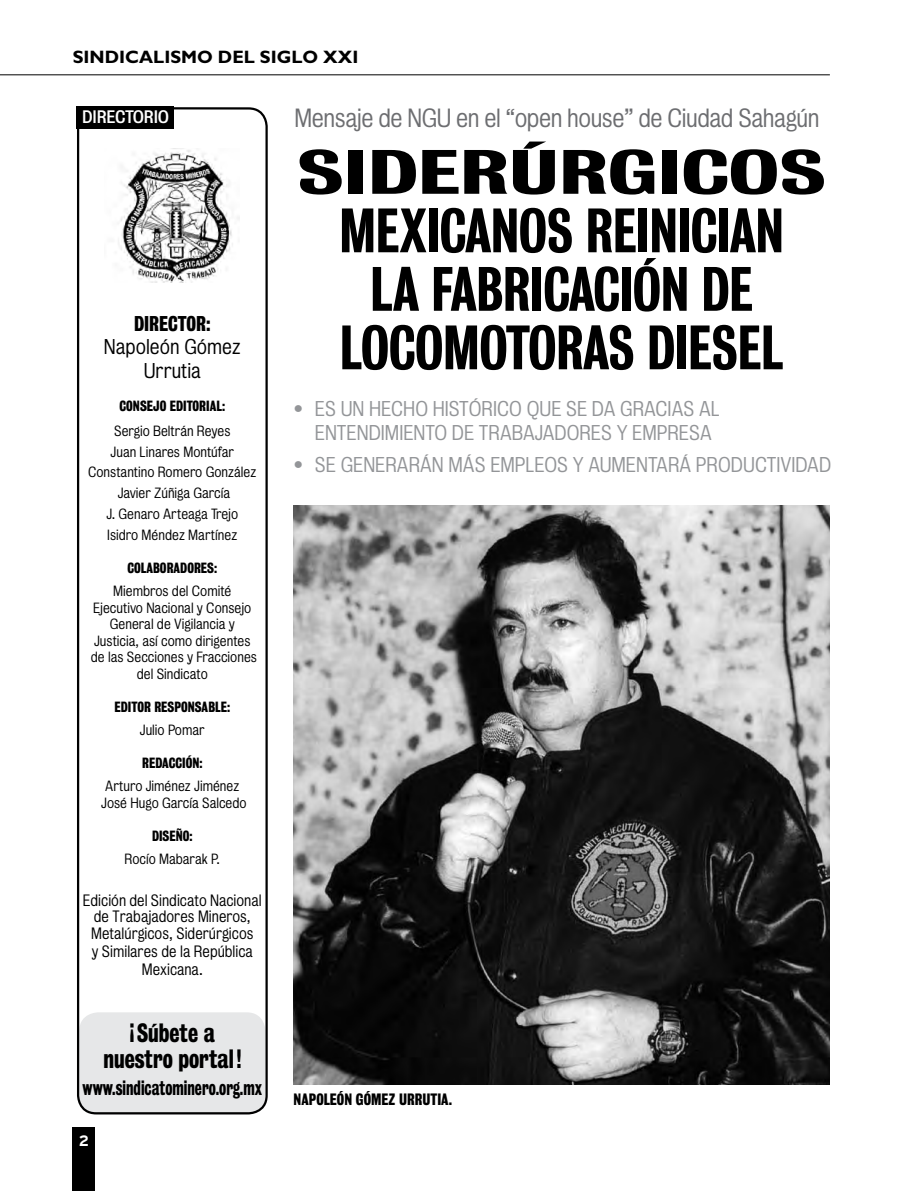
<style>
.page{position:relative;width:915px;height:1191px;background:#fff}
.page>*{position:absolute;margin:0;border:0;box-sizing:border-box;transform-origin:0 0}
.t1{font:57px/58.5px "Bureau Grotesque Three Five";letter-spacing:-.01em;color:#000;text-align:center;scale:1.8 1}
.t2{font:24.15px/25.2px "Bureau Grotesque Three Seven";color:#000;text-align:center;scale:.9 1}
.t3{font:24px "Bureau Grotesque Five One";letter-spacing:-.02em;color:#6d6e71}
.t4{font:19.5px "Bureau Grotesque Five One";letter-spacing:.05em;color:#939598}
.t5{font:19.5px/23.4px "Bureau Grotesque Five One";color:#000;text-align:center}
.t6{font:19.5px "Bureau Grotesque Three Seven";color:#000}
.t7{font:18.9px "Bureau Grotesque Three Seven";color:#000;scale:.81 1}
.t8{font:700 18px "Gill Sans Std";color:#000}
.t9{font:16.5px "Bureau Grotesque Five Three";letter-spacing:-.04em;color:#fff}
.t10{font:15px/16.5px "Bureau Grotesque Five One Frac";color:#000;text-align:center}
.t11{font:15px "Bureau Grotesque Three Seven";color:#000}
.t12{font:700 15px "Interstate";color:#fff}
.t13{font:13.5px/16.5px "Bureau Grotesque Five One";color:#000;text-align:center}
.t14{font:13.5px "Bureau Grotesque Three Seven";color:#000}
</style>
<div class="page">
<div style="left:72px;top:1127px;width:23px;height:64px;background:#000"></div>
<hr style="left:0;top:74px;width:829px;height:1px;background:#000">
<hr style="left:914px;top:1045px;width:1px;height:60px;background:#d1d3d4">
<svg style="left:76px;top:106px;width:192px;height:1009px"></svg>
<div style="left:77px;top:106px;width:97px;height:22px;background:#000"></div>
<img style="left:105px;top:149px;width:135px;height:133px">
<img style="left:293px;top:505px;width:536px;height:579px">
<h3 class="t8" style="left:73px;top:46px;width:59px">SINDICA</h3>
<h3 class="t8" style="left:153px;top:46px;width:183px">LISMO DEL SIGLO XXI</h3>
<p class="t9" style="left:82px;top:107px;width:89px">DIRECTORIO</p>
<h3 class="t6" style="left:134px;top:312px;width:78px">DIRECTOR:</h3>
<h3 class="t5" style="left:104px;top:335px;width:138px">Napoleón Gómez<br>Urrutia</h3>
<p class="t14" style="left:119px;top:398px;width:15px">Consejo</p>
<p class="t14" style="left:170px;top:398px;width:13px">Editorial</p>
<p class="t14" style="left:222px;top:398px;width:5px">:</p>
<p class="t13" style="left:88px;top:420px;width:170px;line-height:20.7px">Sergio Beltrán Reyes<br>Juan Linares Montúfar<br>Constantino Romero González<br>Javier Zúñiga García<br>J. Genaro Arteaga Trejo<br>Isidro Méndez Martínez</p>
<p class="t14" style="left:127px;top:560px;width:91px">COLABORADORES:</p>
<p class="t13" style="left:91px;top:583px;width:167px">Miembros del Comité<br>Ejecutivo Nacional y Consejo<br>General de Vigilancia y<br>Justicia, así como dirigentes de las Secciones y Fracciones del Sindicato</p>
<p class="t14" style="left:114px;top:699px;width:117px">EDITOR RESPONSABLE:</p>
<p class="t13" style="left:140px;top:721px;width:66px">Julio Pomar</p>
<p class="t14" style="left:142px;top:755px;width:62px">REDACCIÓN:</p>
<p class="t13" style="left:101px;top:778px;width:147px;text-align:left">Arturo Jiménez Jiménez<br>José Hugo García Salcedo</p>
<p class="t14" style="left:152px;top:828px;width:42px">DISEÑO:</p>
<p class="t13" style="left:125px;top:851px;width:97px">Rocío Mabarak P.</p>
<p class="t10" style="left:83px;top:892px;width:180px">Edición del Sindicato Nacional de Trabajadores Mineros,<br>Metalúrgicos, Siderúrgicos</p>
<p class="t10" style="left:92px;top:942px;width:162px;line-height:18px">y Similares de la República<br>Mexicana.</p>
<h2 class="t2" style="left:103px;top:1020px;width:154px">¡Súbete a nuestro portal !</h2>
<h3 class="t7" style="left:83px;top:1076px;width:223px">www.sindicatominero.org.mx</h3>
<p class="t12" style="left:79px;top:1132px;width:12px">2</p>
<h3 class="t3" style="left:294px;top:104px;width:526px">Mensaje de NGU en el “open house” de Ciudad Sahagún</h3>
<h1 class="t1" style="left:296px;top:143px;width:296px">SIDERÚRGICOS<br>MEXICANOS REINICIAN<br>LA FABRICACIÓN DE<br>LOCOMOTORAS DIESEL</h1>
<h3 class="t4" style="left:293px;top:397px;width:88px">• Esun hech</h3>
<h3 class="t4" style="left:415px;top:397px;width:28px">o hist</h3>
<h3 class="t4" style="left:468px;top:397px;width:163px">órico que se da gracias</h3>
<h3 class="t4" style="left:698px;top:397px;width:11px">al</h3>
<h3 class="t4" style="left:315px;top:421px;width:12px">enten</h3>
<h3 class="t4" style="left:368px;top:421px;width:23px">dimient</h3>
<h3 class="t4" style="left:434px;top:421px;width:57px">o de trabaja</h3>
<h3 class="t4" style="left:554px;top:421px;width:37px">dores</h3>
<h3 class="t4" style="left:616px;top:421px;width:28px">y empresa</h3>
<h3 class="t4" style="left:293px;top:454px;width:22px">• se</h3>
<h3 class="t4" style="left:340px;top:454px;width:13px">generar</h3>
<h3 class="t4" style="left:420px;top:454px;width:82px">án más emple</h3>
<h3 class="t4" style="left:544px;top:454px;width:57px">os y aumentar</h3>
<h3 class="t4" style="left:679px;top:454px;width:73px">á productivi</h3>
<h3 class="t4" style="left:795px;top:454px;width:37px">dad</h3>
<p class="t11" style="left:293px;top:1090px;width:16px">Napoleón</p>
<p class="t11" style="left:356px;top:1090px;width:17px">Gómez</p>
<p class="t11" style="left:399px;top:1090px;width:8px">urrutia</p>
<p class="t11" style="left:448px;top:1090px;width:5px">.</p>
</div>
